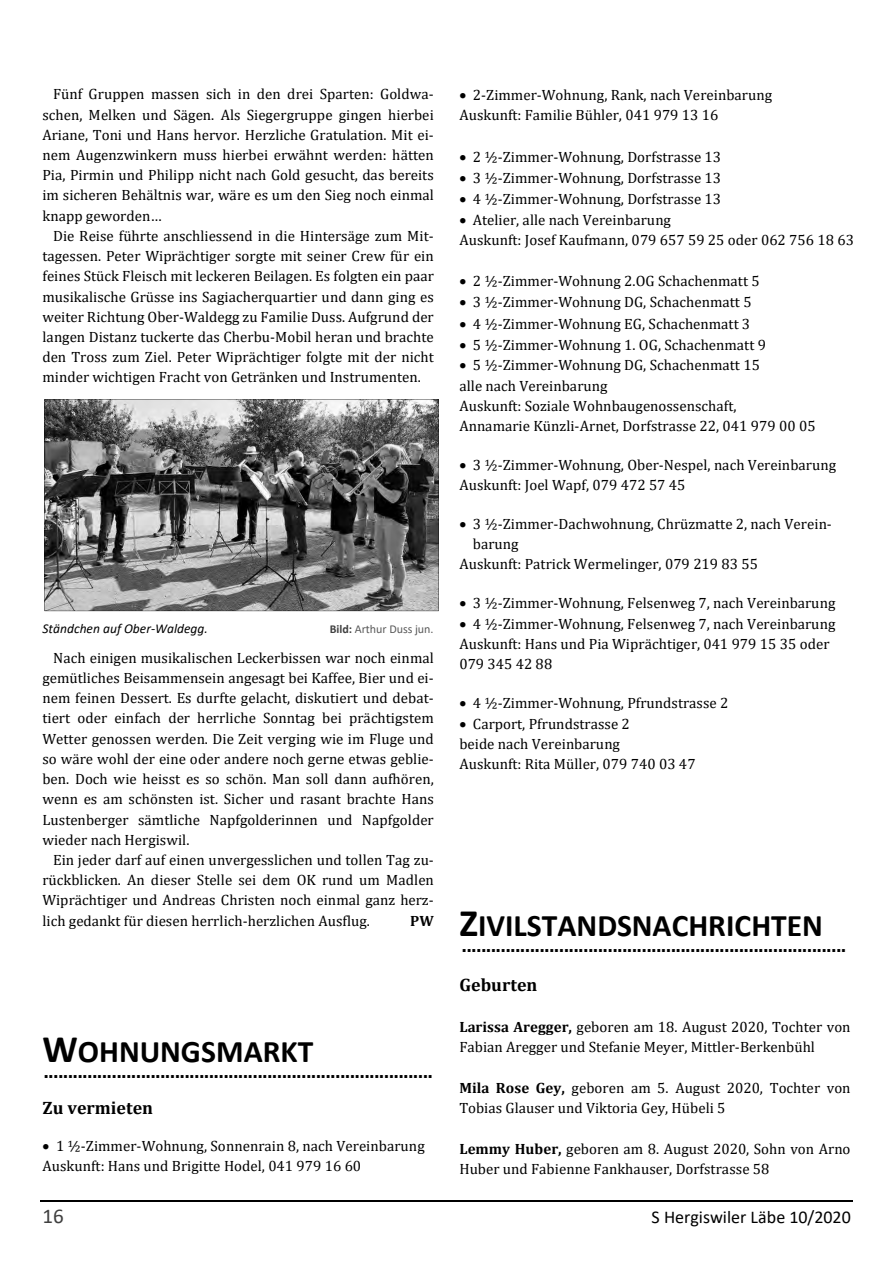
<style>
.page{position:relative;width:893px;height:1263px;background:#fff}
.page>*{position:absolute;margin:0;border:0;box-sizing:border-box;transform-origin:0 0}
.t1{font:700 31.5px "Calibri";color:#000}
.t2{font:700 21px "Cambria";color:#000}
.t3{font:21px "Calibri";color:#404040}
.t4{font:18px "Calibri";color:#000}
.t5{font:700 18px "Cambria";color:#000}
.t6{font:15px/20.2px "Cambria";color:#000}
.t7{font:700 15px "Cambria";color:#000}
.t8{font:italic 13.5px "Calibri";color:#000}
.t9{font:12px "Calibri";color:#595959}
.s1{font-weight:700;color:#404040}
.s2{font-size:39px}
.s3{font-weight:700}
</style>
<div class="page">
<hr style="left:40px;top:1200px;width:812px;height:2px;background:#000">
<svg style="left:44px;top:399px;width:394px;height:212px;background:#727272"></svg>
<p class="t6" style="left:42px;top:85px;width:393px;text-align:justify;text-indent:11px">Fünf Gruppen massen sich in den drei Sparten: Goldwa&shy;schen, Melken und Sägen. Als Siegergruppe gingen hierbei Ariane, Toni und Hans hervor. Herzliche Gratulation. Mit ei&shy;nem Augenzwinkern muss hierbei erwähnt werden: hätten Pia, Pirmin und Philipp nicht nach Gold gesucht, das bereits im sicheren Behältnis war, wäre es um den Sieg noch einmal knapp geworden…</p>
<p class="t6" style="left:42px;top:226px;width:393px;text-align:justify;text-indent:11px">Die Reise führte anschliessend in die Hintersäge zum Mit&shy;tagessen. Peter Wiprächtiger sorgte mit seiner Crew für ein feines Stück Fleisch mit leckeren Beilagen. Es folgten ein paar musikalische Grüsse ins Sagiacherquartier und dann ging es weiter Richtung Ober-Waldegg zu Familie Duss. Aufgrund der langen Distanz tuckerte das Cherbu-Mobil heran und brachte den Tross zum Ziel. Peter Wiprächtiger folgte mit der nicht minder wichtigen Fracht von Getränken und Instrumenten.</p>
<p class="t8" style="left:42px;top:624px;width:167px">Ständchen auf Ober-Waldegg.</p>
<p class="t9" style="left:330px;top:625px;width:105px"><span class="s1">Bild:</span> Arthur Duss jun.</p>
<p class="t6" style="left:42px;top:648px;width:393px;text-align:justify;text-indent:11px">Nach einigen musikalischen Leckerbissen war noch einmal gemütliches Beisammensein angesagt bei Kaffee, Bier und ei&shy;nem feinen Dessert. Es durfte gelacht, diskutiert und debat&shy;tiert oder einfach der herrliche Sonntag bei prächtigstem Wetter genossen werden. Die Zeit verging wie im Fluge und so wäre wohl der eine oder andere noch gerne etwas geblie&shy;ben. Doch wie heisst es so schön. Man soll dann aufhören, wenn es am schönsten ist. Sicher und rasant brachte Hans Lustenberger sämtliche Napfgolderinnen und Napfgolder wieder nach Hergiswil.</p>
<p class="t6" style="left:42px;top:850px;width:393px;text-align:justify;text-indent:11px">Ein jeder darf auf einen unvergesslichen und tollen Tag zu&shy;rückblicken. An dieser Stelle sei dem OK rund um Madlen Wiprächtiger und Andreas Christen noch einmal ganz herz&shy;lich gedankt für diesen herrlich-herzlichen Ausflug.</p>
<p class="t7" style="left:410px;top:913px;width:25px">PW</p>
<h1 class="t1" style="left:42px;top:1036px;width:272px"><span class="s2">W</span>OHNUNGSMARKT</h1>
<h2 class="t2" style="left:44px;top:1060px;width:390px">................................................................................</h2>
<p class="t5" style="left:42px;top:1099px;width:112px">Zu vermieten</p>
<p class="t6" style="left:42px;top:1136px;width:384px">• 1 ½-Zimmer-Wohnung, Sonnenrain 8, nach Vereinbarung<br>Auskunft: Hans und Brigitte Hodel, 041 979 16 60</p>
<p class="t6" style="left:459px;top:85px;width:314px">• 2-Zimmer-Wohnung, Rank, nach Vereinbarung<br>Auskunft: Familie Bühler, 041 979 13 16</p>
<p class="t6" style="left:459px;top:147px;width:263px">• 2 ½-Zimmer-Wohnung, Dorfstrasse 13</p>
<p class="t6" style="left:459px;top:168px;width:263px">• 3 ½-Zimmer-Wohnung, Dorfstrasse 13</p>
<p class="t6" style="left:459px;top:189px;width:263px">• 4 ½-Zimmer-Wohnung, Dorfstrasse 13</p>
<p class="t6" style="left:459px;top:210px;width:396px">• Atelier, alle nach Vereinbarung<br>Auskunft: Josef Kaufmann, 079 657 59 25 oder 062 756 18 63</p>
<p class="t6" style="left:459px;top:272px;width:302px">• 2 ½-Zimmer-Wohnung 2.OG Schachenmatt 5</p>
<p class="t6" style="left:459px;top:293px;width:294px">• 3 ½-Zimmer-Wohnung DG, Schachenmatt 5</p>
<p class="t6" style="left:459px;top:314px;width:292px">• 4 ½-Zimmer-Wohnung EG, Schachenmatt 3</p>
<p class="t6" style="left:459px;top:335px;width:308px">• 5 ½-Zimmer-Wohnung 1. OG, Schachenmatt 9</p>
<p class="t6" style="left:459px;top:356px;width:358px">• 5 ½-Zimmer-Wohnung DG, Schachenmatt 15<br>alle nach Vereinbarung<br>Auskunft: Soziale Wohnbaugenossenschaft,<br>Annamarie Künzli-Arnet, Dorfstrasse 22, 041 979 00 05</p>
<p class="t6" style="left:459px;top:455px;width:378px">• 3 ½-Zimmer-Wohnung, Ober-Nespel, nach Vereinbarung<br>Auskunft: Joel Wapf, 079 472 57 45</p>
<p class="t6" style="left:459px;top:514px;width:374px">• 3 ½-Zimmer-Dachwohnung, Chrüzmatte 2, nach Verein-</p>
<p class="t6" style="left:473px;top:534px;width:47px">barung</p>
<p class="t6" style="left:459px;top:554px;width:300px">Auskunft: Patrick Wermelinger, 079 219 83 55</p>
<p class="t6" style="left:459px;top:593px;width:377px">• 3 ½-Zimmer-Wohnung, Felsenweg 7, nach Vereinbarung</p>
<p class="t6" style="left:459px;top:614px;width:377px">• 4 ½-Zimmer-Wohnung, Felsenweg 7, nach Vereinbarung<br>Auskunft: Hans und Pia Wiprächtiger, 041 979 15 35 oder<br>079 345 42 88</p>
<p class="t6" style="left:459px;top:693px;width:270px">• 4 ½-Zimmer-Wohnung, Pfrundstrasse 2</p>
<p class="t6" style="left:459px;top:714px;width:238px">• Carport, Pfrundstrasse 2<br>beide nach Vereinbarung<br>Auskunft: Rita Müller, 079 740 03 47</p>
<h1 class="t1" style="left:459px;top:910px;width:365px"><span class="s2">Z</span>IVILSTANDSNACHRICHTEN</h1>
<h2 class="t2" style="left:462px;top:934px;width:385px">...............................................................................</h2>
<p class="t5" style="left:459px;top:976px;width:80px">Geburten</p>
<p class="t6" style="left:459px;top:1018px;width:392px"><span class="s3">Larissa Aregger,</span> geboren am 18. August 2020, Tochter von<br>Fabian Aregger und Stefanie Meyer, Mittler-Berkenbühl</p>
<p class="t6" style="left:459px;top:1078px;width:392px"><span class="s3">Mila Rose Gey,</span> geboren am 5. August 2020, Tochter von<br>Tobias Glauser und Viktoria Gey, Hübeli 5</p>
<p class="t6" style="left:459px;top:1139px;width:392px"><span class="s3">Lemmy Huber,</span> geboren am 8. August 2020, Sohn von Arno<br>Huber und Fabienne Fankhauser, Dorfstrasse 58</p>
<h2 class="t3" style="left:42px;top:1208px;width:23px">16</h2>
<p class="t4" style="left:651px;top:1210px;width:201px">S Hergiswiler Läbe 10/2020</p>
</div>
